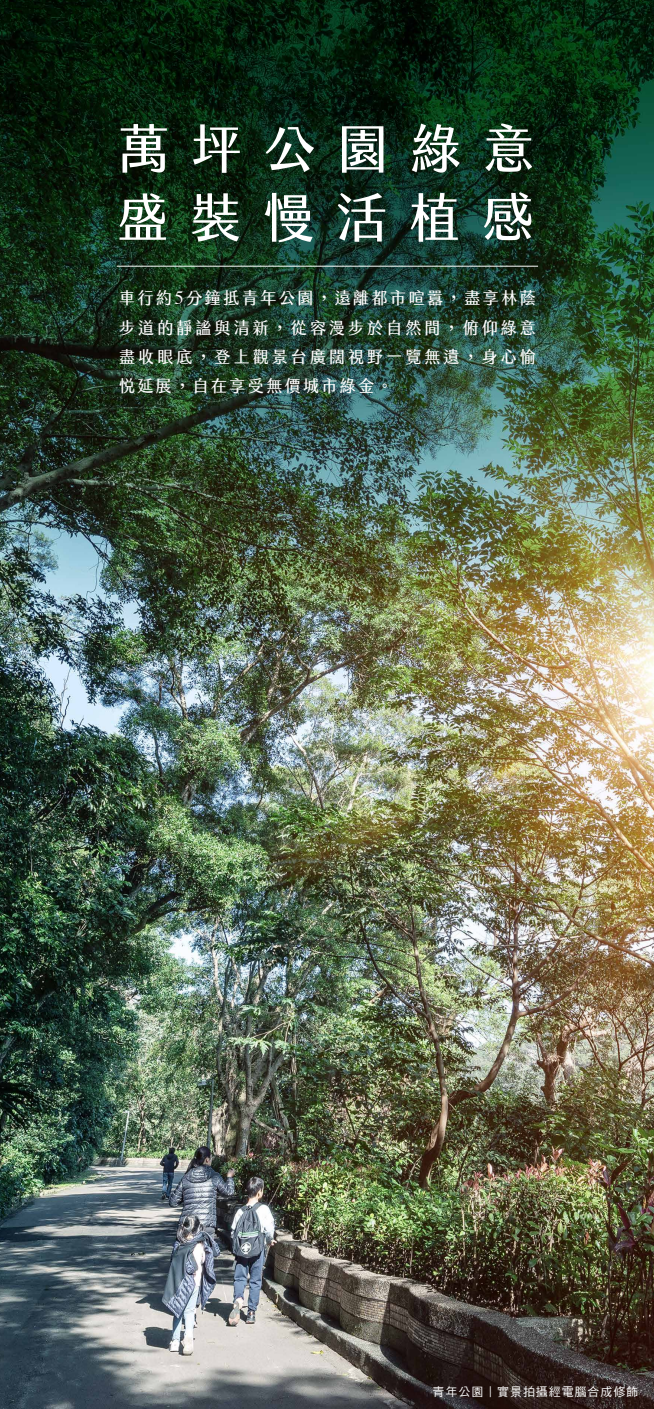
<style>
.page{position:relative;width:654px;height:1409px;background:#fff}
.page>*{position:absolute;margin:0;border:0;box-sizing:border-box;transform-origin:0 0}
.t1{font:52.5px/69px "jf jinxuan 3.0 Medium";letter-spacing:.39em;color:#fff}
.t2{font:16.5px/29.2px "jf jinxuan 3.0 Medium";letter-spacing:.155em;color:#fff;text-align:justify}
.t3{font:12px "DF Hei Std W5";letter-spacing:.075em;color:#fff}
.s1{font-family:"Times";font-size:18.75px}
</style>
<div class="page">
<img style="left:0;top:0;width:654px;height:1408px">
<hr style="left:117px;top:266px;width:421px;height:1px;background:#fff">
<h1 class="t1" style="left:116px;top:108px;width:420px">萬坪公園綠意盛裝慢活植感</h1>
<p class="t2" style="left:119px;top:281px;width:419px">車行約<span class="s1">5</span>分鐘抵青年公園，遠離都市喧囂，盡享林蔭步道的靜謐與清新，從容漫步於自然間，俯仰綠意盡收眼底，登上觀景台廣闊視野一覽無遺，身心愉悅延展，自在享受無價城市綠金。</p>
<p class="t3" style="left:433px;top:1385px;width:207px">青年公園︱實景拍攝經電腦合成修飾</p>
</div>
